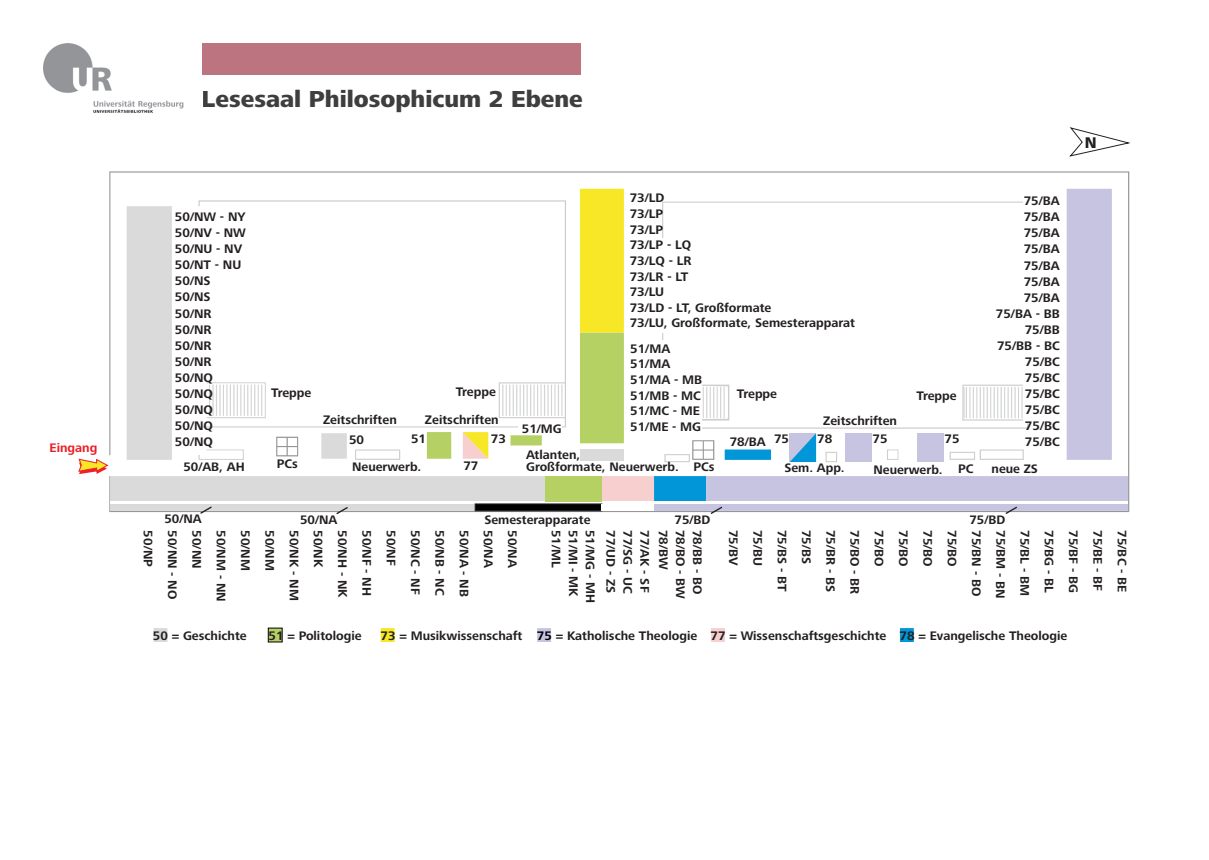
<style>
.page{position:relative;width:1209px;height:860px;background:#fff}
.page>*{position:absolute;margin:0;border:0;box-sizing:border-box;transform-origin:0 0}
.t1{font:800 24px "Frutiger Next LTW1 G";color:#3e3e3f}
.t2{font:15.4px "Humanist 777 BT Black B";color:#231f20}
.t3{font:700 12.8px/16.1px "Frutiger Next LTW1 G";color:#231f20}
.t4{font:700 12.8px "Frutiger Next LTW1 G";color:#ee1d23}
.t5{font:700 12.7px "Frutiger Next LTW1 G";color:#231f20}
.s1{color:#010202}
</style>
<div class="page">
<svg style="left:109px;top:171px;width:1020px;height:341px"></svg>
<div style="left:602px;top:476px;width:52px;height:25px;background:#f6cfce"></div>
<div style="left:654px;top:476px;width:52px;height:25px;background:#0096d8"></div>
<div style="left:706px;top:476px;width:422px;height:35px;background:#c6c4e1"></div>
<div style="left:1066px;top:189px;width:45px;height:271px;background:#c6c4e1"></div>
<div style="left:580px;top:332px;width:44px;height:111px;background:#b5d063"></div>
<svg style="left:198px;top:200px;width:368px;height:227px"></svg>
<svg style="left:545px;top:383px;width:20px;height:34px"></svg>
<hr style="left:547px;top:385px;width:1px;height:31px;background:#d3d4d4">
<hr style="left:551px;top:385px;width:1px;height:31px;background:#d3d4d4">
<hr style="left:554px;top:385px;width:1px;height:31px;background:#d3d4d4">
<hr style="left:558px;top:385px;width:1px;height:31px;background:#d3d4d4">
<hr style="left:561px;top:385px;width:1px;height:31px;background:#d3d4d4">
<div style="left:580px;top:189px;width:44px;height:143px;background:#f7e726"></div>
<svg style="left:662px;top:202px;width:366px;height:260px"></svg>
<div style="left:580px;top:449px;width:44px;height:11px;background:#dbdada"></div>
<div style="left:153px;top:628px;width:14px;height:14px;background:#dbdada"></div>
<div style="left:268px;top:628px;width:14px;height:14px;background:#b5d063;border:1px solid #010202"></div>
<div style="left:381px;top:628px;width:13px;height:14px;background:#f7e726"></div>
<div style="left:537px;top:628px;width:14px;height:14px;background:#c6c4e1"></div>
<div style="left:711px;top:628px;width:14px;height:14px;background:#f6cfce"></div>
<div style="left:900px;top:628px;width:14px;height:14px;background:#0096d8"></div>
<hr style="left:110px;top:501px;width:1018px;height:3px;background:#fff">
<div style="left:475px;top:504px;width:127px;height:7px;background:#010202;border:1px solid #231f20"></div>
<div style="left:654px;top:504px;width:54px;height:7px;background:#c6c4e1"></div>
<svg style="left:709px;top:506px;width:15px;height:8px"></svg>
<svg style="left:1004px;top:506px;width:14px;height:8px"></svg>
<div style="left:545px;top:476px;width:57px;height:25px;background:#b5d063"></div>
<div style="left:1023px;top:193px;width:8px;height:229px;background:#fff"></div>
<div style="left:657px;top:238px;width:9px;height:95px;background:#fff"></div>
<div style="left:657px;top:340px;width:44px;height:96px;background:#fff"></div>
<div style="left:602px;top:504px;width:52px;height:7px;background:#fff"></div>
<svg style="left:1069px;top:127px;width:60px;height:30px"></svg>
<div style="left:519px;top:421px;width:43px;height:10px;background:#fff"></div>
<img style="left:43px;top:43px;width:160px;height:70px">
<div style="left:203px;top:43px;width:378px;height:32px;background:#bc7481"></div>
<svg style="left:79px;top:206px;width:466px;height:309px"></svg>
<p class="t4" style="left:50px;top:443px;width:49px">Eingang</p>
<h1 class="t1" style="left:202px;top:90px;width:383px">Lesesaal Philosophicum 2 Ebene</h1>
<p class="t3" style="left:629px;top:192px;width:227px;line-height:15.6px">73/LD<br>73/LP<br>73/LP<br>73/LP - LQ<br>73/LQ - LR<br>73/LR - LT<br>73/LU<br>73/LD - LT, Großformate<br>73/LU, Großformate, Semesterapparat</p>
<p class="t3" style="left:630px;top:342px;width:73px;line-height:15.6px">51/MA<br>51/MA<br>51/MA - MB<br>51/MB - MC<br>51/MC - ME<br>51/ME - MG</p>
<p class="t5" style="left:784px;top:463px;width:62px">Sem. App.</p>
<p class="t5" style="left:873px;top:465px;width:71px">Neuerwerb.</p>
<p class="t5" style="left:991px;top:464px;width:48px">neue ZS</p>
<p class="t3" style="left:996px;top:194px;width:65px;text-align:right">75/BA<br>75/BA<br>75/BA<br>75/BA<br>75/BA<br>75/BA<br>75/BA<br>75/BA - BB<br>75/BB<br>75/BB - BC<br>75/BC<br>75/BC<br>75/BC<br>75/BC<br>75/BC<br>75/BC</p>
<p class="t3" style="left:175px;top:210px;width:73px">50/NW - NY<br>50/NV - NW<br>50/NU - NV<br>50/NT - NU<br>50/NS<br>50/NS<br>50/NR<br>50/NR<br>50/NR<br>50/NR<br>50/NQ<br>50/NQ<br>50/NQ<br>50/NQ<br>50/NQ</p>
<p class="t3" style="left:456px;top:385px;width:42px">Treppe</p>
<p class="t3" style="left:271px;top:386px;width:42px">Treppe</p>
<p class="t3" style="left:737px;top:387px;width:42px">Treppe</p>
<p class="t3" style="left:916px;top:389px;width:42px">Treppe</p>
<p class="t3" style="left:823px;top:414px;width:75px">Zeitschriften</p>
<p class="t3" style="left:729px;top:435px;width:38px">78/BA</p>
<p class="t3" style="left:323px;top:413px;width:75px">Zeitschriften</p>
<p class="t3" style="left:425px;top:413px;width:75px">Zeitschriften</p>
<p class="t5" style="left:522px;top:424px;width:41px">51/MG</p>
<p class="t3" style="left:349px;top:433px;width:17px">50</p>
<p class="t3" style="left:411px;top:432px;width:17px">51</p>
<p class="t3" style="left:491px;top:432px;width:17px">73</p>
<p class="t3" style="left:774px;top:432px;width:17px">75</p>
<p class="t3" style="left:817px;top:432px;width:17px">78</p>
<p class="t3" style="left:872px;top:432px;width:17px">75</p>
<p class="t3" style="left:944px;top:432px;width:17px">75</p>
<p class="t3" style="left:526px;top:448px;width:56px">Atlanten,</p>
<p class="t3" style="left:277px;top:457px;width:23px">PCs</p>
<p class="t3" style="left:693px;top:460px;width:23px">PCs</p>
<p class="t3" style="left:958px;top:462px;width:17px">PC</p>
<p class="t3" style="left:463px;top:459px;width:17px">77</p>
<p class="t5" style="left:183px;top:461px;width:63px">50/AB, AH</p>
<p class="t5" style="left:352px;top:461px;width:71px">Neuerwerb.</p>
<p class="t5" style="left:526px;top:462px;width:154px">Großformate, Neuerwerb.</p>
<p class="t5" style="left:164px;top:514px;width:39px">50/NA</p>
<p class="t5" style="left:300px;top:515px;width:39px">50/NA</p>
<p class="t5" style="left:484px;top:515px;width:108px">Semesterapparate</p>
<p class="t5" style="left:674px;top:514px;width:37px">75/BD</p>
<p class="t5" style="left:969px;top:514px;width:37px">75/BD</p>
<p class="t2" style="left:1085px;top:136px;width:13px">N</p>
<p class="t3" style="left:155px;top:530px;width:38px;rotate:90deg">50/NP</p>
<p class="t3" style="left:179px;top:530px;width:70px;rotate:90deg">50/NN - NO</p>
<p class="t3" style="left:203px;top:530px;width:40px;rotate:90deg">50/NN</p>
<p class="t3" style="left:228px;top:530px;width:73px;rotate:90deg">50/NM - NN</p>
<p class="t3" style="left:252px;top:530px;width:42px;rotate:90deg">50/NM</p>
<p class="t3" style="left:276px;top:530px;width:42px;rotate:90deg">50/NM</p>
<p class="t3" style="left:300px;top:530px;width:72px;rotate:90deg">50/NK - NM</p>
<p class="t3" style="left:325px;top:530px;width:39px;rotate:90deg">50/NK</p>
<p class="t3" style="left:349px;top:530px;width:69px;rotate:90deg">50/NH - NK</p>
<p class="t3" style="left:373px;top:530px;width:67px;rotate:90deg">50/NF - NH</p>
<p class="t3" style="left:398px;top:530px;width:37px;rotate:90deg">50/NF</p>
<p class="t3" style="left:422px;top:530px;width:66px;rotate:90deg">50/NC - NF</p>
<p class="t3" style="left:446px;top:530px;width:67px;rotate:90deg">50/NB - NC</p>
<p class="t3" style="left:470px;top:530px;width:68px;rotate:90deg">50/NA - NB</p>
<p class="t3" style="left:495px;top:530px;width:39px;rotate:90deg">50/NA</p>
<p class="t3" style="left:519px;top:530px;width:39px;rotate:90deg">50/NA</p>
<p class="t3" style="left:562px;top:530px;width:39px;rotate:90deg">51/ML</p>
<p class="t3" style="left:580px;top:530px;width:69px;rotate:90deg">51/MI - MK</p>
<p class="t3" style="left:597px;top:530px;width:74px;rotate:90deg">51/MG - MH</p>
<p class="t3" style="left:617px;top:530px;width:65px;rotate:90deg">77/UD - ZS</p>
<p class="t3" style="left:634px;top:530px;width:65px;rotate:90deg">77/SG - UC</p>
<p class="t3" style="left:651px;top:530px;width:64px;rotate:90deg">77/AK - SF</p>
<p class="t3" style="left:670px;top:530px;width:41px;rotate:90deg">78/BW</p>
<p class="t3" style="left:687px;top:530px;width:71px;rotate:90deg">78/BO - BW</p>
<p class="t3" style="left:704px;top:530px;width:66px;rotate:90deg">78/BB - BO</p>
<p class="t3" style="left:740px;top:530px;width:37px;rotate:90deg">75/BV</p>
<p class="t3" style="left:764px;top:530px;width:38px;rotate:90deg">75/BU</p>
<p class="t3" style="left:788px;top:530px;width:63px;rotate:90deg">75/BS - BT</p>
<p class="t3" style="left:813px;top:530px;width:36px;rotate:90deg">75/BS</p>
<p class="t3" style="left:837px;top:530px;width:64px;rotate:90deg">75/BR - BS</p>
<p class="t3" style="left:861px;top:530px;width:66px;rotate:90deg">75/BO - BR</p>
<p class="t3" style="left:885px;top:530px;width:38px;rotate:90deg">75/BO</p>
<p class="t3" style="left:910px;top:530px;width:38px;rotate:90deg">75/BO</p>
<p class="t3" style="left:934px;top:530px;width:38px;rotate:90deg">75/BO</p>
<p class="t3" style="left:958px;top:530px;width:38px;rotate:90deg">75/BO</p>
<p class="t3" style="left:983px;top:530px;width:67px;rotate:90deg">75/BN - BO</p>
<p class="t3" style="left:1007px;top:530px;width:70px;rotate:90deg">75/BM - BN</p>
<p class="t3" style="left:1031px;top:530px;width:67px;rotate:90deg">75/BL - BM</p>
<p class="t3" style="left:1055px;top:530px;width:64px;rotate:90deg">75/BG - BL</p>
<p class="t3" style="left:1080px;top:530px;width:64px;rotate:90deg">75/BF - BG</p>
<p class="t3" style="left:1104px;top:530px;width:62px;rotate:90deg">75/BE - BF</p>
<p class="t3" style="left:1128px;top:530px;width:63px;rotate:90deg">75/BC - BE</p>
<p class="t3" style="left:153px;top:629px;width:95px">50 = Geschichte</p>
<p class="t3" style="left:268px;top:629px;width:95px">51 = Politologie</p>
<p class="t3" style="left:380px;top:629px;width:688px">73 = Musikwissenschaft <span class="s1">75</span> = Katholische Theologie 77 = Wissenschaftsgeschichte 78 = Evangelische Theologie</p>
</div>
